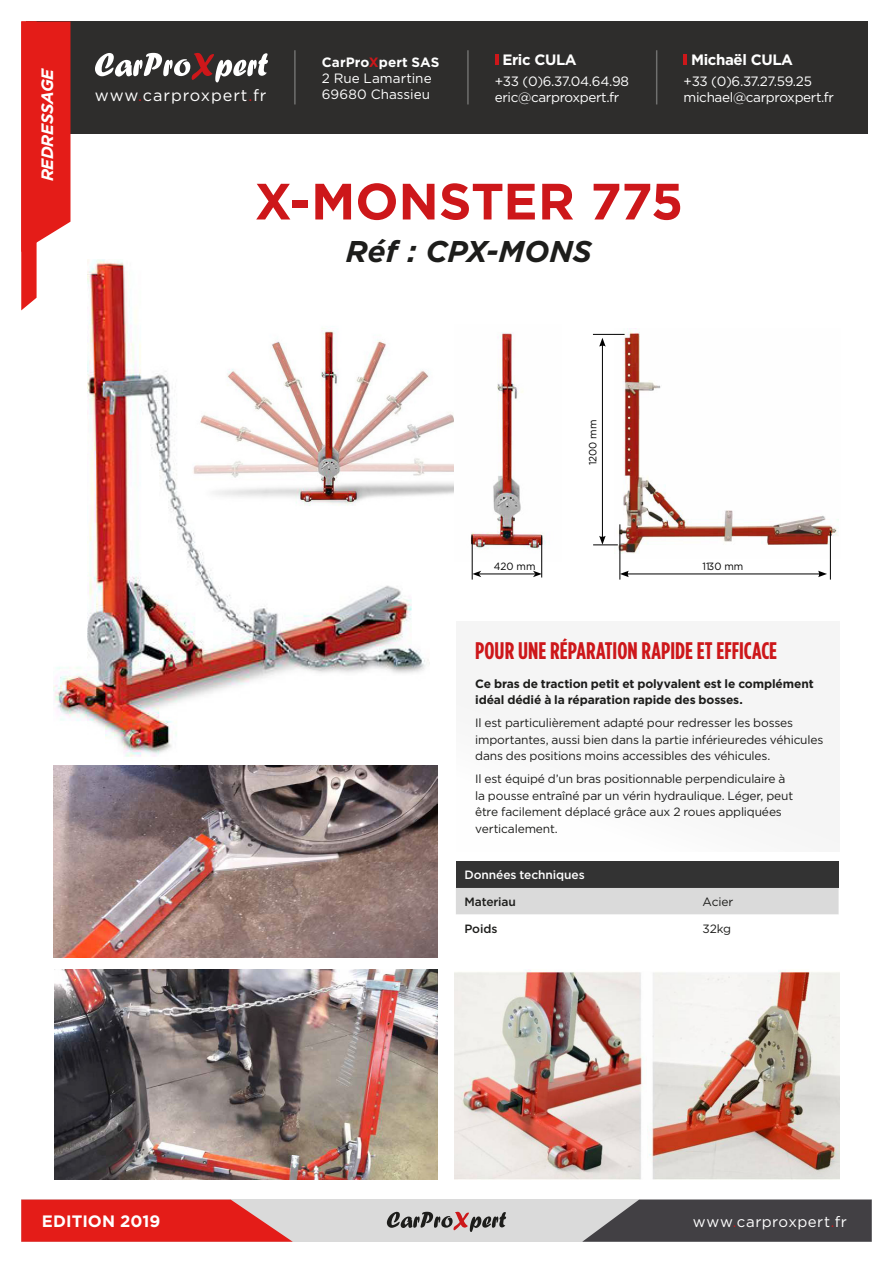
<style>
.page{position:relative;width:893px;height:1263px;background:#fff}
.page>*{position:absolute;margin:0;border:0;box-sizing:border-box;transform-origin:0 0}
.t1{font:700 51px "Gotham";letter-spacing:-.005em;color:#cd171a}
.t2{font:italic 700 30px "Gotham";color:#1d1d1b}
.t3{font:700 24px "Gotham Condensed";color:#cd171a}
.t4{font:700 16.5px "Gotham";letter-spacing:.005em;color:#fff}
.t5{font:italic 700 16.5px "Gotham";letter-spacing:-.025em;color:#fff}
.t6{font:16.2px "Gotham";letter-spacing:.055em;color:#fff}
.t7{font:700 15px "Gotham";letter-spacing:-.025em;color:#fff}
.t8{font:15px "Gotham";letter-spacing:.035em;color:#fff}
.t9{font:13.5px/16.4px "Gotham";letter-spacing:-.025em;color:#fff}
.t10{font:13.5px/16.4px "Gotham";letter-spacing:.005em;color:#fff}
.t11{font:12px/16.5px "Gotham";letter-spacing:-.015em;color:#1d1d1b}
.t12{font:700 12px/16.5px "Gotham";letter-spacing:-.01em;color:#1d1d1b}
.t13{font:500 12px "Gotham";letter-spacing:-.005em;color:#fff}
.t14{font:500 12px "Gotham";letter-spacing:-.01em;color:#1d1d1b}
.t15{font:10.5px "Gotham";color:#000;scale:.95 1}
.s1{font-weight:700}
.s2{font-weight:700;color:#cd171a}
.s3{color:#cd171a}
</style>
<div class="page">
<div style="left:26px;top:21px;width:841px;height:112px;background:#2e2d2c"></div>
<div style="left:21px;top:1199px;width:851px;height:43px;background:#dadada"></div>
<svg style="left:582px;top:1199px;width:290px;height:43px;background:#535255"></svg>
<svg style="left:21px;top:1199px;width:272px;height:43px;background:#e23531"></svg>
<svg style="left:21px;top:21px;width:49px;height:289px;background:#e73b38"></svg>
<img style="left:53px;top:260px;width:377px;height:497px">
<img style="left:454px;top:970px;width:385px;height:209px">
<img style="left:180px;top:314px;width:274px;height:223px">
<img style="left:53px;top:765px;width:384px;height:192px">
<img style="left:54px;top:969px;width:383px;height:210px">
<img style="left:614px;top:330px;width:225px;height:228px">
<hr style="left:620px;top:524px;width:1px;height:56px;background:#000">
<hr style="left:830px;top:531px;width:1px;height:49px;background:#000">
<hr style="left:626px;top:574px;width:194px;height:1px;background:#000">
<svg style="left:620px;top:571px;width:9px;height:6px"></svg>
<svg style="left:818px;top:571px;width:9px;height:6px"></svg>
<hr style="left:602px;top:344px;width:1px;height:194px;background:#000">
<svg style="left:599px;top:338px;width:7px;height:9px"></svg>
<svg style="left:593px;top:536px;width:25px;height:10px"></svg>
<img style="left:471px;top:332px;width:75px;height:230px">
<hr style="left:472px;top:535px;width:1px;height:45px;background:#000">
<hr style="left:541px;top:535px;width:1px;height:42px;background:#000">
<hr style="left:479px;top:574px;width:56px;height:1px;background:#000">
<svg style="left:472px;top:571px;width:9px;height:6px"></svg>
<svg style="left:533px;top:571px;width:9px;height:6px"></svg>
<hr style="left:593px;top:334px;width:32px;height:1px;background:#000">
<div style="left:456px;top:621px;width:383px;height:230px;background:#f5f5f5"></div>
<hr style="left:495px;top:55px;width:4px;height:10px;background:#cd171a">
<svg style="left:684px;top:55px;width:3px;height:10px"></svg>
<svg style="left:95px;top:53px;width:173px;height:29px"></svg>
<hr style="left:467px;top:50px;width:2px;height:54px;background:#70706f">
<hr style="left:294px;top:50px;width:2px;height:54px;background:#70706f">
<hr style="left:656px;top:50px;width:1px;height:54px;background:#70706f">
<svg style="left:387px;top:1212px;width:119px;height:20px"></svg>
<div style="left:456px;top:861px;width:383px;height:27px;background:#333"></div>
<div style="left:456px;top:888px;width:383px;height:27px;background:#dadada"></div>
<h3 class="t5" style="left:36px;top:181px;width:115px;rotate:-90deg">REDRESSAGE</h3>
<p class="t10" style="left:322px;top:53px;width:119px"><span class="s1">CarPro</span><span class="s2">X</span><span class="s1">pert SAS<br></span>2 Rue Lamartine<br>69680 Chassieu</p>
<p class="t7" style="left:502px;top:50px;width:76px">Eric CULA</p>
<p class="t7" style="left:691px;top:50px;width:103px">Michaël CULA</p>
<p class="t9" style="left:684px;top:72px;width:130px">+33 (0)6.37.27.59.25</p>
<p class="t9" style="left:495px;top:72px;width:136px">+33 (0)6.37.04.64.98 eric@carproxpert.fr</p>
<h3 class="t6" style="left:95px;top:85px;width:173px">www<span class="s3">.</span>carproxpert<span class="s3">.</span>fr</h3>
<p class="t9" style="left:684px;top:89px;width:152px">michael@carproxpert.fr</p>
<h1 class="t1" style="left:255px;top:168px;width:430px">X-MONSTER 775</h1>
<h2 class="t2" style="left:346px;top:231px;width:248px">Réf : CPX-MONS</h2>
<p class="t15" style="left:494px;top:560px;width:45px">420 mm</p>
<p class="t15" style="left:586px;top:465px;width:49px;rotate:-90deg">1200 mm</p>
<p class="t15" style="left:703px;top:560px;width:45px">1130 mm</p>
<h3 class="t3" style="left:475px;top:637px;width:303px">POUR UNE RÉPARATION RAPIDE ET EFFICACE</h3>
<p class="t12" style="left:475px;top:675px;width:340px">Ce bras de traction petit et polyvalent est le complément idéal dédié à la réparation rapide des bosses.</p>
<p class="t11" style="left:475px;top:714px;width:350px">Il est particulièrement adapté pour redresser les bosses importantes, aussi bien dans la partie inférieuredes véhicules dans des positions moins accessibles des véhicules.</p>
<p class="t11" style="left:475px;top:770px;width:319px">Il est équipé d’un bras positionnable perpendiculaire à la pousse entraîné par un vérin hydraulique. Léger, peut être facilement déplacé grâce aux 2 roues appliquées verticalement.</p>
<p class="t13" style="left:464px;top:867px;width:122px">Données techniques</p>
<p class="t14" style="left:464px;top:894px;width:53px">Materiau</p>
<p class="t11" style="left:702px;top:893px;width:32px">Acier</p>
<p class="t14" style="left:464px;top:920px;width:34px">Poids</p>
<p class="t11" style="left:702px;top:920px;width:30px">32kg</p>
<h3 class="t4" style="left:42px;top:1210px;width:120px">EDITION 2019</h3>
<p class="t8" style="left:693px;top:1212px;width:156px">www<span class="s3">.</span>carproxpert<span class="s3">.</span>fr</p>
</div>
